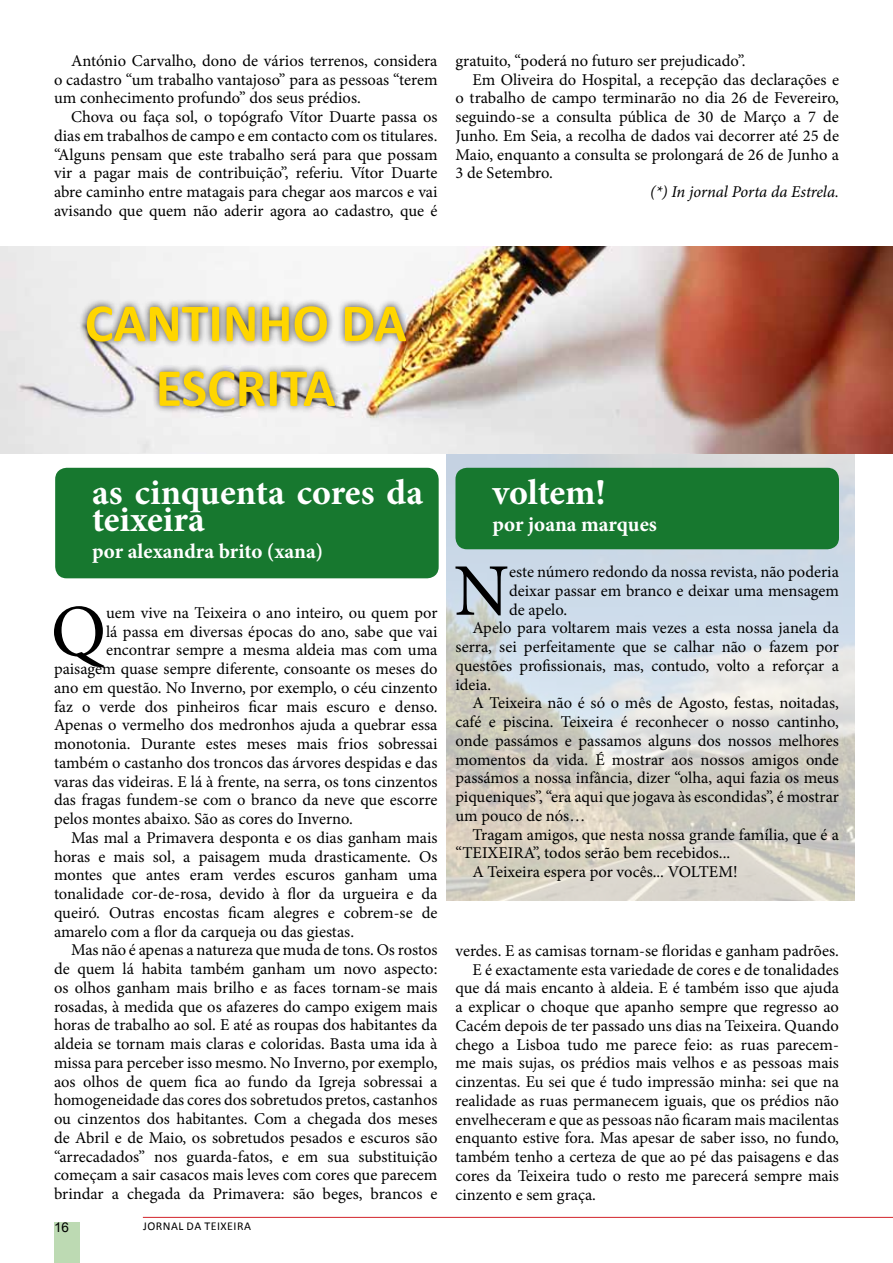
<style>
.page{position:relative;width:893px;height:1263px;background:#fff}
.page>*{position:absolute;margin:0;border:0;box-sizing:border-box;transform-origin:0 0}
.t1{font:74.25px "Minion Pro";color:#000}
.t2{font:700 54px/64.8px "Calibri";color:#ffd600;text-align:center}
.t3{font:700 36px/27px "Minion Pro";letter-spacing:-.005em;color:#fff}
.t4{font:700 21px "Minion Pro";color:#fff}
.t5{font:16.5px/18.8px "Minion Pro";color:#000;text-align:justify}
.t6{font:italic 16.5px "Minion Pro";letter-spacing:-.01em;color:#000}
.t7{font:13.5px "Arial";color:#000}
.t8{font:12px "Calibri";letter-spacing:.04em;color:#000}
</style>
<div class="page">
<div style="left:54px;top:1222px;width:26px;height:41px;background:#bddab3"></div>
<hr style="left:143px;top:1217px;width:750px;height:1px;background:#d2232a">
<img style="left:446px;top:453px;width:409px;height:447px">
<img style="left:1px;top:247px;width:891px;height:206px">
<div style="left:79px;top:298px;width:335px;height:116px;background:#000;opacity:.75"></div>
<div style="left:455px;top:468px;width:384px;height:81px;background:#17782f;border-radius:12px"></div>
<div style="left:55px;top:468px;width:384px;height:110px;background:#17782f;border-radius:12px"></div>
<p class="t5" style="left:54px;top:51px;width:385px;text-indent:17px">António Carvalho, dono de vários terrenos, considera o cadastro “um trabalho vantajoso” para as pessoas “terem um conhecimento profundo” dos seus prédios.</p>
<p class="t5" style="left:54px;top:108px;width:385px;text-indent:17px">Chova ou faça sol, o topógrafo Vítor Duarte passa os dias em trabalhos de campo e em contacto com os titulares. “Alguns pensam que este trabalho será para que possam vir a pagar mais de contribuição”, referiu. Vítor Duarte abre caminho entre matagais para chegar aos marcos e vai avisando que quem não aderir agora ao cadastro, que é</p>
<p class="t5" style="left:455px;top:51px;width:291px">gratuito, “poderá no futuro ser prejudicado”.</p>
<p class="t5" style="left:472px;top:70px;width:368px">Em Oliveira do Hospital, a recepção das declarações e</p>
<p class="t5" style="left:455px;top:89px;width:385px">o trabalho de campo terminarão no dia 26 de Fevereiro,</p>
<p class="t5" style="left:455px;top:108px;width:385px">seguindo-se a consulta pública de 30 de Março a 7 de</p>
<p class="t5" style="left:455px;top:126px;width:385px">Junho. Em Seia, a recolha de dados vai decorrer até 25 de</p>
<p class="t5" style="left:455px;top:145px;width:385px">Maio, enquanto a consulta se prolongará de 26 de Junho a</p>
<p class="t5" style="left:455px;top:164px;width:99px">3 de Setembro.</p>
<p class="t6" style="left:650px;top:181px;width:190px">(*) In jornal Porta da Estrela.</p>
<h2 class="t2" style="left:85px;top:291px;width:323px">CANTINHO DA<br>ESCRITA</h2>
<h3 class="t3" style="left:92px;top:478px;width:332px">as cinquenta cores da teixeira</h3>
<p class="t4" style="left:92px;top:536px;width:233px">por alexandra brito (xana)</p>
<h1 class="t1" style="left:51px;top:582px;width:57px">Q</h1>
<p class="t5" style="left:106px;top:603px;width:333px">uem vive na Teixeira o ano inteiro, ou quem por</p>
<p class="t5" style="left:106px;top:622px;width:333px">lá passa em diversas épocas do ano, sabe que vai</p>
<p class="t5" style="left:106px;top:641px;width:333px">encontrar sempre a mesma aldeia mas com uma</p>
<p class="t5" style="left:54px;top:660px;width:385px">paisagem quase sempre diferente, consoante os meses do</p>
<p class="t5" style="left:54px;top:678px;width:385px">ano em questão. No Inverno, por exemplo, o céu cinzento</p>
<p class="t5" style="left:54px;top:697px;width:385px">faz o verde dos pinheiros ficar mais escuro e denso.</p>
<p class="t5" style="left:54px;top:716px;width:385px">Apenas o vermelho dos medronhos ajuda a quebrar essa</p>
<p class="t5" style="left:54px;top:735px;width:385px">monotonia. Durante estes meses mais frios sobressai</p>
<p class="t5" style="left:54px;top:753px;width:385px">também o castanho dos troncos das árvores despidas e das</p>
<p class="t5" style="left:54px;top:772px;width:385px">varas das videiras. E lá à frente, na serra, os tons cinzentos</p>
<p class="t5" style="left:54px;top:791px;width:385px">das fragas fundem-se com o branco da neve que escorre</p>
<p class="t5" style="left:54px;top:810px;width:300px">pelos montes abaixo. São as cores do Inverno.</p>
<p class="t5" style="left:71px;top:828px;width:368px">Mas mal a Primavera desponta e os dias ganham mais</p>
<p class="t5" style="left:54px;top:847px;width:385px">horas e mais sol, a paisagem muda drasticamente. Os</p>
<p class="t5" style="left:54px;top:866px;width:385px">montes que antes eram verdes escuros ganham uma</p>
<p class="t5" style="left:54px;top:884px;width:385px">tonalidade cor-de-rosa, devido à flor da urgueira e da</p>
<p class="t5" style="left:54px;top:903px;width:385px">queiró. Outras encostas ficam alegres e cobrem-se de</p>
<p class="t5" style="left:54px;top:922px;width:302px">amarelo com a flor da carqueja ou das giestas.</p>
<p class="t5" style="left:71px;top:941px;width:368px">Mas não é apenas a natureza que muda de tons. Os rostos</p>
<p class="t5" style="left:54px;top:959px;width:385px">de quem lá habita também ganham um novo aspecto:</p>
<p class="t5" style="left:54px;top:978px;width:385px">os olhos ganham mais brilho e as faces tornam-se mais</p>
<p class="t5" style="left:54px;top:997px;width:385px">rosadas, à medida que os afazeres do campo exigem mais</p>
<p class="t5" style="left:54px;top:1016px;width:385px">horas de trabalho ao sol. E até as roupas dos habitantes da</p>
<p class="t5" style="left:54px;top:1034px;width:385px">aldeia se tornam mais claras e coloridas. Basta uma ida à</p>
<p class="t5" style="left:54px;top:1053px;width:385px">missa para perceber isso mesmo. No Inverno, por exemplo,</p>
<p class="t5" style="left:54px;top:1072px;width:385px">aos olhos de quem fica ao fundo da Igreja sobressai a</p>
<p class="t5" style="left:54px;top:1091px;width:385px">homogeneidade das cores dos sobretudos pretos, castanhos</p>
<p class="t5" style="left:54px;top:1109px;width:385px">ou cinzentos dos habitantes. Com a chegada dos meses</p>
<p class="t5" style="left:54px;top:1128px;width:385px">de Abril e de Maio, os sobretudos pesados e escuros são</p>
<p class="t5" style="left:54px;top:1147px;width:385px">“arrecadados” nos guarda-fatos, e em sua substituição</p>
<p class="t5" style="left:54px;top:1166px;width:385px">começam a sair casacos mais leves com cores que parecem</p>
<p class="t5" style="left:54px;top:1184px;width:385px">brindar a chegada da Primavera: são beges, brancos e</p>
<p class="t7" style="left:54px;top:1218px;width:17px">16</p>
<p class="t8" style="left:143px;top:1218px;width:13px">JORNAL</p>
<p class="t8" style="left:187px;top:1218px;width:48px">DA TEIXEIRA</p>
<h3 class="t3" style="left:492px;top:478px;width:115px">voltem!</h3>
<p class="t4" style="left:492px;top:509px;width:166px">por joana marques</p>
<h1 class="t1" style="left:454px;top:541px;width:57px">N</h1>
<p class="t5" style="left:509px;top:563px;width:331px">este número redondo da nossa revista, não poderia</p>
<p class="t5" style="left:509px;top:581px;width:331px">deixar passar em branco e deixar uma mensagem</p>
<p class="t5" style="left:509px;top:600px;width:60px">de apelo.</p>
<p class="t5" style="left:472px;top:619px;width:368px">Apelo para voltarem mais vezes a esta nossa janela da</p>
<p class="t5" style="left:455px;top:638px;width:385px">serra, sei perfeitamente que se calhar não o fazem por</p>
<p class="t5" style="left:455px;top:656px;width:385px">questões profissionais, mas, contudo, volto a reforçar a</p>
<p class="t5" style="left:455px;top:675px;width:37px">ideia.</p>
<p class="t5" style="left:472px;top:694px;width:368px">A Teixeira não é só o mês de Agosto, festas, noitadas,</p>
<p class="t5" style="left:455px;top:713px;width:385px">café e piscina. Teixeira é reconhecer o nosso cantinho,</p>
<p class="t5" style="left:455px;top:731px;width:385px">onde passámos e passamos alguns dos nossos melhores</p>
<p class="t5" style="left:455px;top:750px;width:385px">momentos da vida. É mostrar aos nossos amigos onde</p>
<p class="t5" style="left:455px;top:769px;width:385px">passámos a nossa infância, dizer “olha, aqui fazia os meus</p>
<p class="t5" style="left:455px;top:788px;width:385px">piqueniques”, “era aqui que jogava às escondidas”, é mostrar</p>
<p class="t5" style="left:455px;top:806px;width:131px">um pouco de nós…</p>
<p class="t5" style="left:472px;top:825px;width:368px">Tragam amigos, que nesta nossa grande família, que é a</p>
<p class="t5" style="left:455px;top:844px;width:276px">“TEIXEIRA”, todos serão bem recebidos...</p>
<p class="t5" style="left:472px;top:862px;width:267px">A Teixeira espera por vocês... VOLTEM!</p>
<p class="t5" style="left:455px;top:941px;width:385px">verdes. E as camisas tornam-se floridas e ganham padrões.</p>
<p class="t5" style="left:472px;top:960px;width:368px">E é exactamente esta variedade de cores e de tonalidades</p>
<p class="t5" style="left:455px;top:979px;width:385px">que dá mais encanto à aldeia. E é também isso que ajuda</p>
<p class="t5" style="left:455px;top:997px;width:385px">a explicar o choque que apanho sempre que regresso ao</p>
<p class="t5" style="left:455px;top:1016px;width:385px">Cacém depois de ter passado uns dias na Teixeira. Quando</p>
<p class="t5" style="left:455px;top:1035px;width:385px">chego a Lisboa tudo me parece feio: as ruas parecem-</p>
<p class="t5" style="left:455px;top:1054px;width:385px">me mais sujas, os prédios mais velhos e as pessoas mais</p>
<p class="t5" style="left:455px;top:1072px;width:385px">cinzentas. Eu sei que é tudo impressão minha: sei que na</p>
<p class="t5" style="left:455px;top:1091px;width:385px">realidade as ruas permanecem iguais, que os prédios não</p>
<p class="t5" style="left:455px;top:1110px;width:385px">envelheceram e que as pessoas não ficaram mais macilentas</p>
<p class="t5" style="left:455px;top:1129px;width:385px">enquanto estive fora. Mas apesar de saber isso, no fundo,</p>
<p class="t5" style="left:455px;top:1147px;width:385px">também tenho a certeza de que ao pé das paisagens e das</p>
<p class="t5" style="left:455px;top:1166px;width:385px">cores da Teixeira tudo o resto me parecerá sempre mais</p>
<p class="t5" style="left:455px;top:1185px;width:142px">cinzento e sem graça.</p>
</div>
